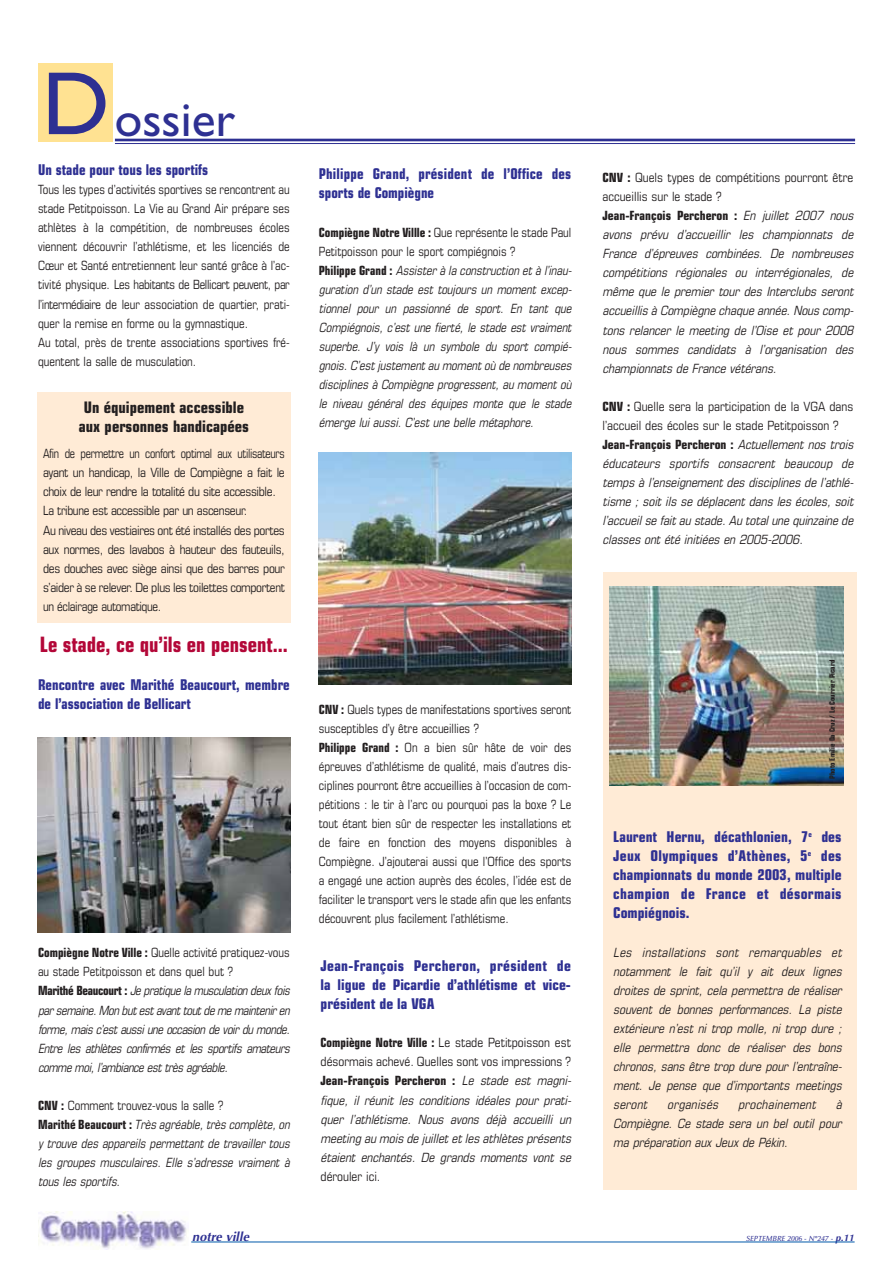
<style>
.page{position:relative;width:893px;height:1263px;background:#fff}
.page>*{position:absolute;margin:0;border:0;box-sizing:border-box;transform-origin:0 0}
.t1{font:49.8px "Gill Sans";color:#2e3092}
.t2{font:700 condensed 21.15px "Eurostile";color:#b30738;scale:.95 1}
.t3{font:700 condensed 15.9px/19px "Eurostile";color:#231f20;text-align:center}
.t4{font:700 condensed 14.85px/19px "Eurostile";color:#2e3092;text-align:justify}
.t5{font:700 condensed 14.85px/19px "Eurostile";color:#2e3092;scale:.95 1}
.t6{font:italic condensed 12.75px/19px "Eurostile";color:#231f20}
.t7{font:italic condensed 12.75px/19px "Eurostile";color:#231f20;scale:.95 1}
.t8{font:condensed 12.75px/19px "Eurostile";color:#231f20;scale:.95 1}
.t9{font:condensed 12.75px/19px "Eurostile";letter-spacing:-.03em;color:#231f20;scale:.9 1}
.t10{font:condensed 12.75px "Eurostile";color:#231f20}
.t11{font:italic 700 12.75px "Optima";color:#2e3092}
.t12{font:700 condensed 7.35px "Eurostile";color:#231f20}
.t13{font:italic 500 7.35px "Optima LT Std";color:#2e3092}
.s1{font-size:90.15px}
.s2{font-weight:700;font-style:normal}
.s3{font-style:normal}
.s4{font-weight:700}
.s5{font-family:"Optima";font-weight:700;font-size:9.6px}
</style>
<div class="page">
<img style="left:39px;top:1212px;width:148px;height:38px">
<hr style="left:191px;top:1242px;width:663px;height:1px;background:#005aaa">
<hr style="left:115px;top:139px;width:740px;height:2px;background:#2e3092">
<hr style="left:115px;top:143px;width:740px;height:1px;background:#2e3092">
<div style="left:39px;top:63px;width:74px;height:79px;background:#ffe292"></div>
<div style="left:603px;top:572px;width:253px;height:618px;background:#ffebd6"></div>
<img style="left:609px;top:587px;width:234px;height:198px">
<img style="left:38px;top:737px;width:252px;height:195px">
<img style="left:318px;top:452px;width:253px;height:233px">
<div style="left:37px;top:392px;width:254px;height:231px;background:#ffebd6"></div>
<h1 class="t1" style="left:42px;top:102px;width:195px"><span class="s1">D</span>ossier</h1>
<p class="t5" style="left:38px;top:161px;width:180px">Un stade pour tous les sportifs</p>
<p class="t8" style="left:38px;top:181px;width:266px">Tous les types d’activités sportives se rencontrent au stade Petitpoisson. La Vie au Grand Air prépare ses athlètes à la compétition, de nombreuses écoles viennent découvrir l’athlétisme, et les licenciés de Cœur et Santé entretiennent leur santé grâce à l’ac&shy;tivité physique. Les habitants de Bellicart peuvent, par l’intermédiaire de leur association de quartier, prati&shy;quer la remise en forme ou la gymnastique.<br>Au total, près de trente associations sportives fré&shy;quentent la salle de musculation.</p>
<p class="t3" style="left:79px;top:399px;width:172px">Un équipement accessible aux personnes handicapées</p>
<p class="t9" style="left:43px;top:445px;width:270px">Afin de permettre un confort optimal aux utilisateurs ayant un handicap, la Ville de Compiègne a fait le choix de leur rendre la totalité du site accessible.<br>La tribune est accessible par un ascenseur.<br>Au niveau des vestiaires ont été installés des portes aux normes, des lavabos à hauteur des fauteuils, des douches avec siège ainsi que des barres pour s’aider à se relever. De plus les toilettes comportent un éclairage automatique.</p>
<h2 class="t2" style="left:40px;top:637px;width:263px">Le stade, ce qu’ils en pensent...</h2>
<p class="t5" style="left:38px;top:677px;width:266px">Rencontre avec Marithé Beaucourt, membre de l’association de Bellicart</p>
<p class="t7" style="left:38px;top:944px;width:269px"><span class="s2">Compiègne Notre Ville :</span> <span class="s3">Quelle activité pratiquez-vous au stade Petitpoisson et dans quel but ?<br></span><span class="s2">M a r i t h é B e a u c o u r t :</span> Je pratique la musculation deuxfois parsemaine.Mon butestavanttoutde me mainteniren forme, mais c’est aussi une occasion de voir du monde.<br>Entre les athlètes confirmés et les sportifs amateurs comme moi,l’ambiance esttrès agréable.</p>
<p class="t7" style="left:38px;top:1097px;width:269px"><span class="s2">CNV :</span> <span class="s3">Comment trouvez-vous la salle ?<br></span><span class="s2">M a r i t h é B e a u c o u r t :</span> Très agréable,très complète,on y trouve des appareils permettant de travailler tous les groupes musculaires. Elle s’adresse vraiment à tous les sportifs.</p>
<p class="t5" style="left:319px;top:166px;width:267px">Philippe Grand, président de l’Office des sports de Compiègne</p>
<p class="t7" style="left:319px;top:224px;width:270px"><span class="s2">Compiègne Notre Villle :</span> <span class="s3">Que représente le stade Paul Petitpoisson pour le sport compiégnois ?<br></span><span class="s2">P h i l i p p e G r a n d :</span> Assister à la construction et à l’inau&shy;guration d’un stade est toujours un moment excep&shy;tionnel pour un passionné de sport. En tant que Compiégnois, c’est une fierté, le stade est vraiment superbe. J’y vois là un symbole du sport compié&shy;gnois.C’estjustementau momentoù de nombreuses disciplines à Compiègne progressent, au moment où le niveau général des équipes monte que le stade émerge lui aussi. C’est une belle métaphore.</p>
<p class="t8" style="left:319px;top:701px;width:267px"><span class="s4">CNV :</span> Quels types de manifestations sportives seront susceptibles d’y être accueillies ?<br><span class="s4">Philippe Grand :</span> On a bien sûr hâte de voir des épreuves d’athlétisme de qualité, mais d’autres dis&shy;ciplines pourront être accueillies à l’occasion de com&shy;pétitions : le tir à l’arc ou pourquoi pas la boxe ? Le tout étant bien sûr de respecter les installations et de faire en fonction des moyens disponibles à Compiègne. J’ajouterai aussi que l’Office des sports a engagé une action auprès des écoles, l’idée est de faciliter le transport vers le stade afin que les enfants découvrent plus facilement l’athlétisme.</p>
<p class="t4" style="left:321px;top:957px;width:252px">Jean-François Percheron, président de la ligue de Picardie d’athlétisme et vice&shy;président de la VGA</p>
<p class="t6" style="left:321px;top:1034px;width:254px"><span class="s2">Compiègne Notre Ville :</span> <span class="s3">Le stade Petitpoisson est désormais achevé. Quelles sont vos impressions ?<br></span><span class="s2">Jean-François Percheron :</span> Le stade est magni&shy;fique, il réunit les conditions idéales pour prati&shy;quer l’athlétisme. Nous avons déjà accueilli un meeting au mois de juillet et les athlètes présents étaient enchantés. De grands moments vont se</p>
<p class="t10" style="left:321px;top:1172px;width:61px">dérouler ici.</p>
<p class="t6" style="left:602px;top:169px;width:255px"><span class="s2">CNV :</span> <span class="s3">Quels types de compétitions pourront être accueillis sur le stade ?<br></span><span class="s2">Jean-François Percheron :</span> En juillet 2007 nous avons prévu d’accueillir les championnats de France d’épreuves combinées. De nombreuses compétitions régionales ou interrégionales, de même que le premier tour des Interclubs seront accueillis à Compiègne chaque année.Nous comp&shy;tons relancer le meeting de l’Oise et pour 2008 nous sommes candidats à l’organisation des championnats de France vétérans.</p>
<p class="t6" style="left:602px;top:398px;width:255px"><span class="s2">CNV :</span> <span class="s3">Quelle sera la participation de la VGA dans l’accueil des écoles sur le stade Petitpoisson ?<br></span><span class="s2">Jean-François Percheron :</span> Actuellement nos trois éducateurs sportifs consacrent beaucoup de temps à l’enseignement des disciplines de l’athlé&shy;tisme ; soit ils se déplacent dans les écoles, soit l’accueil se fait au stade. Au total une quinzaine de classes ont été initiées en 2005-2006<span class="s3">.</span></p>
<p class="t12" style="left:829px;top:779px;width:121px;rotate:-90deg">Photo Emilie Da Cruz / Le Courrier Picard</p>
<p class="t4" style="left:613px;top:829px;width:230px">Laurent Hernu, décathlonien, 7<sup>e</sup> des Jeux Olympiques d’Athènes, 5<sup>e</sup> des championnats du monde 2003, multiple champion de France et désormais Compiégnois.</p>
<p class="t6" style="left:613px;top:944px;width:232px;text-align:justify">Les installations sont remarquables et notamment le fait qu’il y ait deux lignes droites de sprint, cela permettra de réaliser souvent de bonnes performances. La piste extérieure n’est ni trop molle, ni trop dure ; elle permettra donc de réaliser des bons chronos, sans être trop dure pour l’entraîne&shy;ment. Je pense que d’importants meetings seront</p>
<p class="t6" style="left:667px;top:1096px;width:55px">organisés</p>
<p class="t6" style="left:738px;top:1096px;width:82px">prochainement</p>
<p class="t6" style="left:613px;top:1096px;width:232px;text-align:justify;text-indent:222px">à Compiègne. Ce stade sera un bel outil pour ma préparation aux Jeux de Pékin<span class="s3">.</span></p>
<p class="t11" style="left:192px;top:1231px;width:61px">notre ville</p>
<p class="t13" style="left:746px;top:1234px;width:111px">SEPTEMBRE 2006 - N°247 - <span class="s5">p.11</span></p>
</div>
